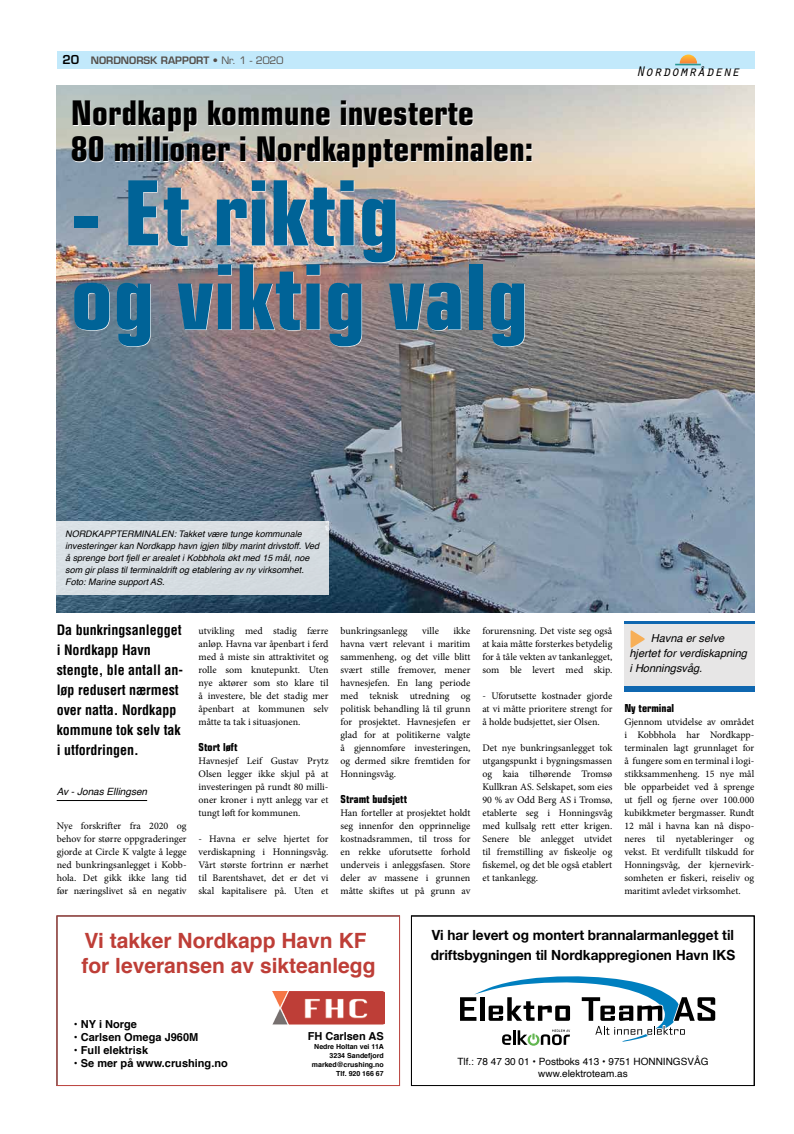
<style>
.page{position:relative;width:794px;height:1134px;background:#fff}
.page>*{position:absolute;margin:0;border:0;box-sizing:border-box;transform-origin:0 0}
.t1{font:700 condensed 90px/84px "Eurostile";color:#006397}
.t2{font:700 condensed 34px/36px "Eurostile";color:#000}
.t3{font:700 21px/25px "Helvetica";color:#be3e37}
.t4{font:italic 14.4px "Orator";color:#000}
.t5{font:700 condensed 14px/20px "Helvetica";color:#000}
.t6{font:700 14px/20px "Helvetica Neue";color:#000}
.t7{font:700 11px "Helvetica";color:#000}
.t8{font:italic 11px/15px "Helvetica";color:#000}
.t9{font:700 condensed 11px "Eurostile";color:#000}
.t10{font:10px/13px "Minion Pro";color:#000;text-align:justify}
.t11{font:10px/12px "Helvetica";color:#000;text-align:center}
.t12{font:600 10px "Eurostile";color:#544d48}
.t13{font:italic 10px "Helvetica";color:#000}
.t14{font:italic 9px/12px "Helvetica";color:#000}
.t15{font:700 7px/9px "Helvetica";color:#000;text-align:right}
.s1{font-size:12px;color:#000}
.s2{font-weight:400}
</style>
<div class="page">
<div style="left:57px;top:51px;width:697px;height:17px;background:#c2e9fb"></div>
<svg style="left:675px;top:55px;width:26px;height:10px"></svg>
<hr style="left:57px;top:800px;width:90px;height:1px;background:#000">
<img style="left:57px;top:85px;width:697px;height:527px">
<svg style="left:460px;top:976px;width:256px;height:70px"></svg>
<div style="left:411px;top:916px;width:343px;height:170px;border:1px solid #000"></div>
<svg style="left:272px;top:991px;width:113px;height:34px;background:#ca6760"></svg>
<div style="left:57px;top:916px;width:343px;height:170px;border:1px solid #c04641"></div>
<div style="left:57px;top:522px;width:272px;height:73px;background:#d8dee3"></div>
<div style="left:624px;top:624px;width:130px;height:66px;background:#e7e6e6"></div>
<svg style="left:630px;top:630px;width:15px;height:18px"></svg>
<hr style="left:624px;top:621px;width:130px;height:3px;background:#0f67b0">
<div style="left:624px;top:686px;width:130px;height:6px;background:#0f67b0"></div>
<p class="t12" style="left:62px;top:54px;width:222px"><span class="s1">20</span> NORDNORSK RAPPORT <span class="s2">• Nr. 1 - 2020</span></p>
<h2 class="t2" style="left:71px;top:95px;width:464px">Nordkapp kommune investerte<br>80 millioner i Nordkappterminalen:</h2>
<h1 class="t1" style="left:71px;top:170px;width:459px">- Et riktig<br>og viktig valg</h1>
<h3 class="t4" style="left:636px;top:61px;width:105px">Nordområdene</h3>
<p class="t14" style="left:65px;top:528px;width:255px">NORDKAPPTERMINALEN: Takket være tunge kommunale investeringer kan Nordkapp havn igjen tilby marint drivstoff. Ved å sprenge bort fjell er arealet i Kobbhola økt med 15 mål, noe som gir plass til terminaldrift og etablering av ny virksomhet.<br>Foto: Marine support AS.</p>
<h3 class="t5" style="left:57px;top:619px;width:128px">Da bunkringsanlegget i Nordkapp Havn stengte, ble antall an&shy;løp redusert nærmest over natta. Nordkapp kommune tok selv tak i utfordringen.</h3>
<p class="t13" style="left:57px;top:783px;width:92px">Av - Jonas Ellingsen</p>
<p class="t10" style="left:57px;top:819px;width:131px">Nye forskrifter fra 2020 og behov for større oppgraderinger gjorde at Circle K valgte å legge ned bunkringsanlegget i Kobb&shy;hola. Det gikk ikke lang tid før næringslivet så en negativ</p>
<p class="t10" style="left:199px;top:624px;width:131px">utvikling med stadig færre anløp. Havna var åpenbart i ferd med å miste sin attraktivitet og rolle som knutepunkt. Uten nye aktører som sto klare til å investere, ble det stadig mer åpenbart at kommunen selv måtte ta tak i situasjonen.</p>
<p class="t9" style="left:199px;top:740px;width:40px">Stort løft</p>
<p class="t10" style="left:199px;top:754px;width:131px">Havnesjef Leif Gustav Prytz Olsen legger ikke skjul på at investeringen på rundt 80 milli&shy;oner kroner i nytt anlegg var et tungt løft for kommunen.</p>
<p class="t10" style="left:199px;top:832px;width:131px">- Havna er selve hjertet for verdiskapning i Honningsvåg.<br>Vårt største fortrinn er nærhet til Barentshavet, det er det vi skal kapitalisere på. Uten et</p>
<p class="t10" style="left:340px;top:624px;width:69px">bunkringsanlegg</p>
<p class="t10" style="left:422px;top:624px;width:18px">ville</p>
<p class="t10" style="left:340px;top:624px;width:131px;text-indent:113px">ikke havna vært relevant i maritim sammenheng, og det ville blitt svært stille fremover, mener havnesjefen. En lang periode med teknisk utredning og politisk behandling lå til grunn for prosjektet. Havnesjefen er glad for at politikerne valgte å gjennomføre investeringen, og dermed sikre fremtiden for Honningsvåg.</p>
<p class="t9" style="left:340px;top:792px;width:68px">Stramt budsjett</p>
<p class="t10" style="left:340px;top:806px;width:131px">Han forteller at prosjektet holdt seg innenfor den opprinnelige kostnadsrammen, til tross for en rekke uforutsette forhold underveis i anleggsfasen. Store deler av massene i grunnen måtte skiftes ut på grunn av</p>
<p class="t10" style="left:482px;top:624px;width:131px">forurensning. Det viste seg også at kaia måtte forsterkes betydelig for å tåle vekten av tankanlegget, som ble levert med skip.</p>
<p class="t10" style="left:482px;top:689px;width:131px">- Uforutsette kostnader gjorde at vi måtte prioritere strengt for å holde budsjettet, sier Olsen.</p>
<p class="t10" style="left:482px;top:741px;width:131px">Det nye bunkringsanlegget tok utgangspunkt i bygningsmassen og kaia tilhørende Tromsø Kullkran AS. Selskapet, som eies 90 % av Odd Berg AS i Tromsø, etablerte seg i Honningsvåg med kullsalg rett etter krigen.<br>Senere ble anlegget utvidet til fremstilling av fiskeolje og fiskemel, og det ble også etablert et tankanlegg.</p>
<p class="t8" style="left:629px;top:631px;width:119px;text-indent:21px">Havna er selve hjertet for verdiskapning i Honningsvåg.</p>
<p class="t9" style="left:624px;top:701px;width:51px">Ny terminal</p>
<p class="t10" style="left:624px;top:715px;width:131px">Gjennom utvidelse av området i Kobbhola har Nordkapp&shy;terminalen lagt grunnlaget for å fungere som en terminal i logi&shy;stikksammenheng. 15 nye mål ble opparbeidet ved å sprenge ut fjell og fjerne over 100.000 kubikkmeter bergmasser. Rundt 12 mål i havna kan nå dispo&shy;neres til nyetableringer og vekst. Et verdifullt tilskudd for Honningsvåg, der kjernevirk&shy;somheten er fiskeri, reiseliv og maritimt avledet virksomhet.</p>
<h3 class="t3" style="left:81px;top:929px;width:296px">Vi takker Nordkapp Havn KF for leveransen av sikteanlegg</h3>
<p class="t7" style="left:74px;top:1015px;width:64px">• NY i Norge</p>
<p class="t7" style="left:74px;top:1028px;width:126px">• Carlsen Omega J960M</p>
<p class="t7" style="left:74px;top:1041px;width:76px">• Full elektrisk</p>
<p class="t7" style="left:74px;top:1054px;width:155px">• Se mer på www.crushing.no</p>
<p class="t7" style="left:308px;top:1027px;width:77px">FH Carlsen AS</p>
<p class="t15" style="left:312px;top:1042px;width:74px">Nedre Holtan vei 11A<br>3234 Sandefjord marked@crushing.no<br>Tlf. 920 166 67</p>
<h3 class="t6" style="left:431px;top:925px;width:306px">Vi har levert og montert brannalarmanlegget til driftsbygningen til Nordkappregionen Havn IKS</h3>
<p class="t11" style="left:457px;top:1056px;width:253px">Tlf.: 78 47 30 01 • Postboks 413 • 9751 HONNINGSVÅG www.elektroteam.as</p>
</div>
